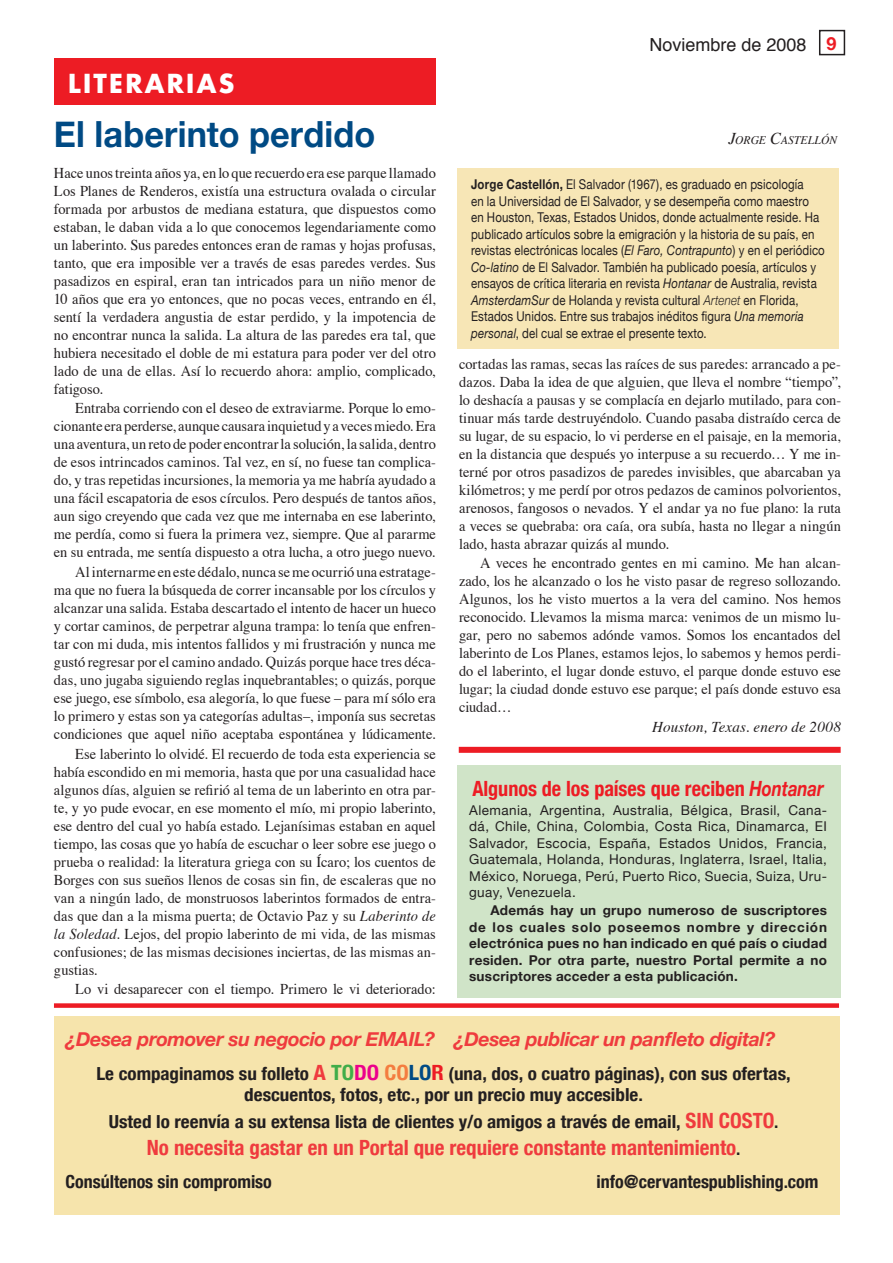
<style>
.page{position:relative;width:893px;height:1263px;background:#fff}
.page>*{position:absolute;margin:0;border:0;box-sizing:border-box;transform-origin:0 0}
.t1{font:700 36px "Helvetica Neue";letter-spacing:.005em;color:#004a84;scale:.95 1}
.t2{font:700 25.5px "Futura";letter-spacing:.09em;color:#fff}
.t3{font:700 condensed 21px "Helvetica Neue";color:#ef3b3e}
.t4{font:700 condensed 21px "Helvetica Neue";color:#ed1c24;scale:.96 1}
.t5{font:italic 700 19.5px "Helvetica Neue";letter-spacing:-.02em;color:#ef3b3e}
.t6{font:700 condensed 18px/21px "Helvetica Neue";color:#231f20;text-align:center;scale:1.06 1}
.t7{font:700 condensed 18px "Helvetica Neue";color:#231f20}
.t8{font:18px "Helvetica";color:#231f20}
.t9{font:15px/18px "Times";color:#231f20;text-align:justify;scale:.96 1}
.t10{font:italic 15px "Times";letter-spacing:.01em;color:#231f20}
.t11{font:13.5px/16.5px "Helvetica Neue";letter-spacing:.01em;color:#231f20;scale:.85 1}
.t12{font:13.5px/16.5px "Helvetica Neue";letter-spacing:.01em;color:#231f20;text-align:justify}
.t13{font:700 13.5px/16.5px "Helvetica Neue";letter-spacing:.02em;color:#231f20;text-align:justify}
.t14{font:italic 11.55px "Times";letter-spacing:.005em;color:#231f20}
.s1{font-style:italic}
.s2{font-family:"Helvetica Neue";font-weight:700;color:#ed1c24}
.s3{font-size:16.5px}
.s4{font-weight:700}
.s5{font-weight:300;font-style:italic}
.s6{font-style:italic;font-stretch:normal}
.s7{font-size:21px;color:#ef3b3e}
.s8{font-size:21px;color:#41ad49}
.s9{font-size:21px;color:#ec008c}
.s10{font-size:21px;color:#f47d40}
.s11{font-size:21px;color:#004a84}
.s12{font-size:21px;color:#ed1c24}
.s13{font-size:18px;color:#231f20}
</style>
<div class="page">
<div style="left:819px;top:30px;width:26px;height:25px;border:2px solid #231f20"></div>
<div style="left:457px;top:169px;width:382px;height:180px;background:#f7e6b6"></div>
<div style="left:54px;top:1017px;width:785px;height:198px;background:#f6e4ac"></div>
<div style="left:54px;top:1003px;width:785px;height:5px;background:#ed1c24"></div>
<div style="left:54px;top:58px;width:382px;height:47px;background:#ed1c24"></div>
<div style="left:459px;top:747px;width:382px;height:6px;background:#ed1c24"></div>
<div style="left:457px;top:765px;width:384px;height:233px;background:#d0e4c8"></div>
<h2 class="t2" style="left:68px;top:72px;width:167px">LITERARIAS</h2>
<h1 class="t1" style="left:54px;top:112px;width:340px">El laberinto perdido</h1>
<p class="t9" style="left:54px;top:165px;width:399px">Hace unos treinta años ya, en lo que recuerdo era ese parque llamado Los Planes de Renderos, existía una estructura ovalada o circular formada por arbustos de mediana estatura, que dispuestos como estaban, le daban vida a lo que conocemos legendariamente como un laberinto. Sus paredes entonces eran de ramas y hojas profusas, tanto, que era imposible ver a través de esas paredes verdes. Sus pasadizos en espiral, eran tan intricados para un niño menor de 10 años que era yo entonces, que no pocas veces, entrando en él, sentí la verdadera angustia de estar perdido, y la impotencia de no encontrar nunca la salida. La altura de las paredes era tal, que hubiera necesitado el doble de mi estatura para poder ver del otro lado de una de ellas. Así lo recuerdo ahora: amplio, complicado, fatigoso.</p>
<p class="t9" style="left:54px;top:401px;width:399px;text-indent:21px">Entraba corriendo con el deseo de extraviarme. Porque lo emo&shy;cionante era perderse, aunque causara inquietud y a veces miedo. Era una aventura, un reto de poder encontrar la solución, la salida, dentro de esos intrincados caminos. Tal vez, en sí, no fuese tan complica&shy;do, y tras repetidas incursiones, la memoria ya me habría ayudado a una fácil escapatoria de esos círculos. Pero después de tantos años, aun sigo creyendo que cada vez que me internaba en ese laberinto, me perdía, como si fuera la primera vez, siempre. Que al pararme en su entrada, me sentía dispuesto a otra lucha, a otro juego nuevo.</p>
<p class="t9" style="left:54px;top:564px;width:399px;text-indent:21px">Al internarme en este dédalo, nunca se me ocurrió una estratage&shy;ma que no fuera la búsqueda de correr incansable por los círculos y alcanzar una salida. Estaba descartado el intento de hacer un hueco y cortar caminos, de perpetrar alguna trampa: lo tenía que enfren&shy;tar con mi duda, mis intentos fallidos y mi frustración y nunca me gustó regresar por el camino andado. Quizás porque hace tres déca&shy;das, uno jugaba siguiendo reglas inquebrantables; o quizás, porque ese juego, ese símbolo, esa alegoría, lo que fuese – para mí sólo era lo primero y estas son ya categorías adultas–, imponía sus secretas condiciones que aquel niño aceptaba espontánea y lúdicamente.</p>
<p class="t9" style="left:54px;top:746px;width:399px;text-indent:21px">Ese laberinto lo olvidé. El recuerdo de toda esta experiencia se había escondido en mi memoria, hasta que por una casualidad hace algunos días, alguien se refirió al tema de un laberinto en otra par&shy;te, y yo pude evocar, en ese momento el mío, mi propio laberinto, ese dentro del cual yo había estado. Lejanísimas estaban en aquel tiempo, las cosas que yo había de escuchar o leer sobre ese juego o prueba o realidad: la literatura griega con su Ícaro; los cuentos de Borges con sus sueños llenos de cosas sin fin, de escaleras que no van a ningún lado, de monstruosos laberintos formados de entra&shy;das que dan a la misma puerta; de Octavio Paz y su <span class="s1">Laberinto de la Soledad</span>. Lejos, del propio laberinto de mi vida, de las mismas confusiones; de las mismas decisiones inciertas, de las mismas an&shy;gustias.</p>
<p class="t9" style="left:75px;top:982px;width:377px">Lo vi desaparecer con el tiempo. Primero le vi deteriorado:</p>
<p class="t8" style="left:649px;top:37px;width:189px">Noviembre de 2008 <span class="s2">9</span></p>
<p class="t14" style="left:728px;top:135px;width:110px"><span class="s3">J</span>ORGE <span class="s3">C</span>ASTELLÓN</p>
<p class="t11" style="left:471px;top:176px;width:418px"><span class="s4">Jorge Castellón,</span> El Salvador (1967), es graduado en psicología<br>en la Universidad de El Salvador, y se desempeña como maestro en Houston, Texas, Estados Unidos, donde actualmente reside. Ha publicado artículos sobre la emigración y la historia de su país, en revistas electrónicas locales (<span class="s1">El Faro, Contrapunto</span>) y en el periódico <span class="s1">Co-latino</span> de El Salvador. También ha publicado poesía, artículos y ensayos de crítica literaria en revista <span class="s1">Hontanar</span> de Australia, revista <span class="s1">AmsterdamSur</span> de Holanda y revista cultural <span class="s5">Artenet</span> en Florida, Estados Unidos. Entre sus trabajos inéditos figura <span class="s1">Una memoria personal</span>, del cual se extrae el presente texto.</p>
<p class="t9" style="left:459px;top:356px;width:400px">cortadas las ramas, secas las raíces de sus paredes: arrancado a pe&shy;dazos. Daba la idea de que alguien, que lleva el nombre “tiempo”, lo deshacía a pausas y se complacía en dejarlo mutilado, para con&shy;tinuar más tarde destruyéndolo. Cuando pasaba distraído cerca de su lugar, de su espacio, lo vi perderse en el paisaje, en la memoria, en la distancia que después yo interpuse a su recuerdo… Y me in&shy;terné por otros pasadizos de paredes invisibles, que abarcaban ya kilómetros; y me perdí por otros pedazos de caminos polvorientos, arenosos, fangosos o nevados. Y el andar ya no fue plano: la ruta a veces se quebraba: ora caía, ora subía, hasta no llegar a ningún lado, hasta abrazar quizás al mundo.</p>
<p class="t9" style="left:459px;top:556px;width:400px;text-indent:21px">A veces he encontrado gentes en mi camino. Me han alcan&shy;zado, los he alcanzado o los he visto pasar de regreso sollozando.<br>Algunos, los he visto muertos a la vera del camino. Nos hemos reconocido. Llevamos la misma marca: venimos de un mismo lu&shy;gar, pero no sabemos adónde vamos. Somos los encantados del laberinto de Los Planes, estamos lejos, lo sabemos y hemos perdi&shy;do el laberinto, el lugar donde estuvo, el parque donde estuvo ese lugar; la ciudad donde estuvo ese parque; el país donde estuvo esa ciudad…</p>
<p class="t10" style="left:652px;top:721px;width:190px">Houston, Texas. enero de 2008</p>
<h3 class="t4" style="left:472px;top:776px;width:367px">Algunos de los países que reciben <span class="s6">Hontanar</span></h3>
<p class="t12" style="left:469px;top:801px;width:359px">Alemania, Argentina, Australia, Bélgica, Brasil, Cana&shy;dá, Chile, China, Colombia, Costa Rica, Dinamarca, EI Salvador, Escocia, España, Estados Unidos, Francia, Guatemala, Holanda, Honduras, Inglaterra, Israel, Italia, México, Noruega, Perú, Puerto Rico, Suecia, Suiza, Uru&shy;guay, Venezuela.</p>
<p class="t13" style="left:469px;top:902px;width:359px;text-indent:21px">Además hay un grupo numeroso de suscriptores de los cuales solo poseemos nombre y dirección electrónica pues no han indicado en qué país o ciudad residen. Por otra parte, nuestro Portal permite a no suscriptores acceder a esta publicación.</p>
<h3 class="t5" style="left:66px;top:1027px;width:711px">¿Desea promover su negocio por EMAIL? ¿Desea publicar un panfleto digital?</h3>
<p class="t6" style="left:96px;top:1063px;width:656px">Le compaginamos su folleto <span class="s7">A</span> <span class="s8">TO</span><span class="s9">DO</span> <span class="s10">CO</span><span class="s11">LO</span><span class="s12">R</span> (una, dos, o cuatro páginas), con sus ofertas, descuentos, fotos, etc., por un precio muy accesible.</p>
<p class="t6" style="left:109px;top:1111px;width:633px">Usted lo reenvía a su extensa lista de clientes y/o amigos a través de email, <span class="s7">SIN COSTO</span>.</p>
<h3 class="t3" style="left:147px;top:1135px;width:595px">No necesita gastar en un Portal que requiere constante mantenimiento<span class="s13">.</span></h3>
<p class="t7" style="left:66px;top:1171px;width:208px">Consúltenos sin compromiso</p>
<p class="t7" style="left:596px;top:1171px;width:223px">info@cervantespublishing.com</p>
</div>
